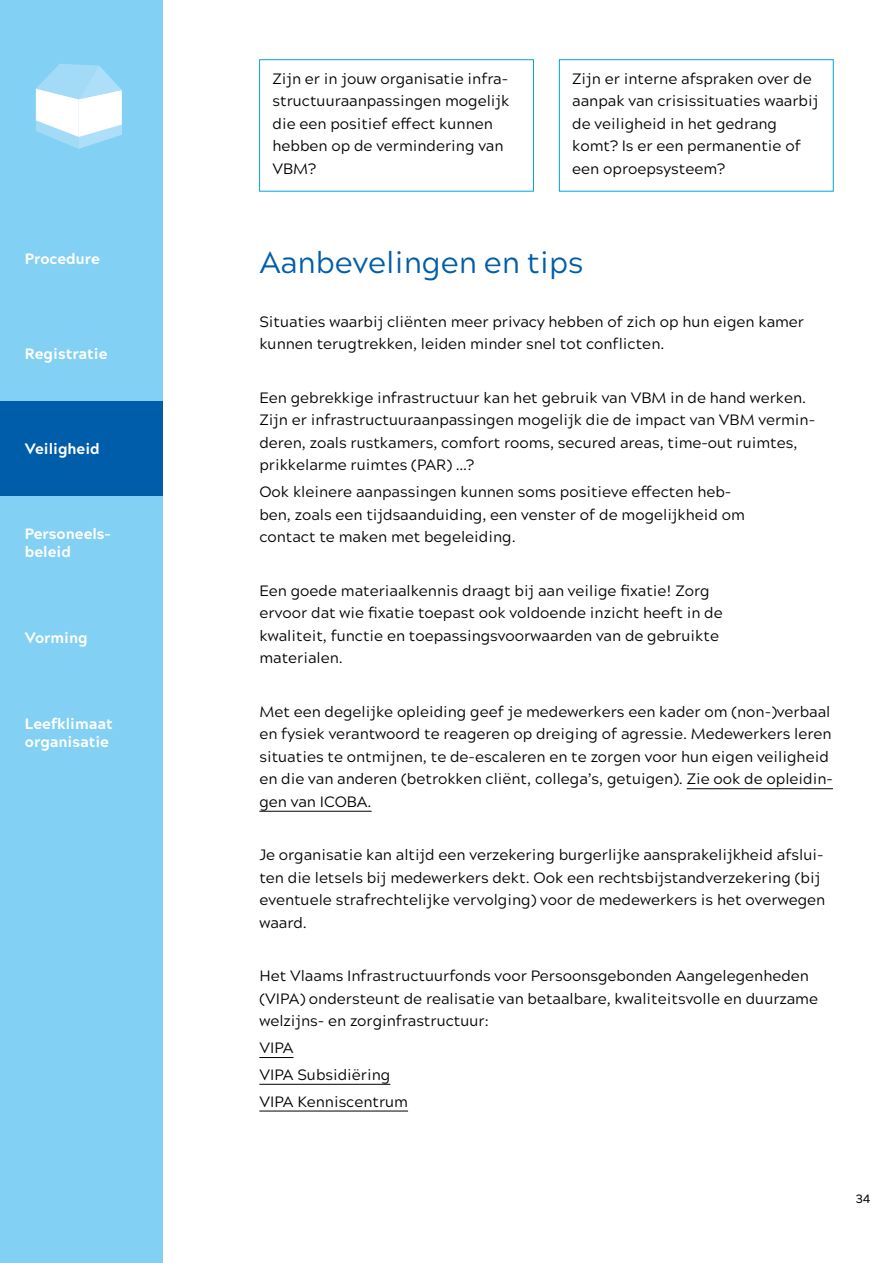
<style>
.page{position:relative;width:893px;height:1263px;background:#fff}
.page>*{position:absolute;margin:0;border:0;box-sizing:border-box;transform-origin:0 0}
.t1{font:30px "Acherus Grotesque";color:#005da9}
.t2{font:15px/22.5px "Acherus Grotesque";color:#000}
.t3{font:800 15px/18px "Acherus Grotesque";color:#fff}
.t4{font:500 12px "Acherus Grotesque";color:#000}
</style>
<div class="page">
<div style="left:0;top:0;width:162px;height:213px;background:#83d0f5"></div>
<div style="left:259px;top:60px;width:275px;height:131px;border:1px solid #00a5df"></div>
<hr style="left:687px;top:788px;width:146px;height:1px;background:#000">
<hr style="left:259px;top:811px;width:113px;height:1px;background:#000">
<hr style="left:259px;top:1057px;width:35px;height:1px;background:#000">
<hr style="left:259px;top:1084px;width:131px;height:1px;background:#000">
<hr style="left:259px;top:1111px;width:149px;height:1px;background:#000">
<div style="left:0;top:779px;width:162px;height:484px;background:#83d0f5"></div>
<div style="left:0;top:685px;width:162px;height:94px;background:#83d0f5"></div>
<div style="left:0;top:590px;width:162px;height:95px;background:#83d0f5"></div>
<div style="left:0;top:495px;width:162px;height:95px;background:#83d0f5"></div>
<div style="left:0;top:401px;width:162px;height:94px;background:#005da9"></div>
<div style="left:0;top:212px;width:162px;height:94px;background:#83d0f5"></div>
<div style="left:0;top:306px;width:162px;height:95px;background:#83d0f5"></div>
<svg style="left:36px;top:64px;width:86px;height:85px"></svg>
<p class="t3" style="left:25px;top:249px;width:77px">Procedure</p>
<p class="t3" style="left:25px;top:344px;width:84px">Registratie</p>
<p class="t3" style="left:25px;top:439px;width:76px">Veiligheid</p>
<p class="t3" style="left:25px;top:524px;width:88px">Personeels&shy;beleid</p>
<p class="t3" style="left:25px;top:628px;width:64px">Vorming</p>
<p class="t3" style="left:25px;top:714px;width:89px">Leefklimaat organisatie</p>
<p class="t2" style="left:273px;top:67px;width:238px">Zijn er in jouw organisatie infra&shy;structuuraanpassingen mogelijk die een positief effect kunnen hebben op de vermindering van<br>VBM?</p>
<p class="t2" style="left:572px;top:67px;width:248px">Zijn er interne afspraken over de aanpak van crisissituaties waarbij de veiligheid in het gedrang komt? Is er een permanentie of een oproepsysteem?</p>
<h1 class="t1" style="left:259px;top:238px;width:326px">Aanbevelingen en tips</h1>
<p class="t2" style="left:259px;top:310px;width:546px">Situaties waarbij cliënten meer privacy hebben of zich op hun eigen kamer kunnen terugtrekken, leiden minder snel tot conflicten.</p>
<p class="t2" style="left:259px;top:386px;width:557px">Een gebrekkige infrastructuur kan het gebruik van VBM in de hand werken.<br>Zijn er infrastructuuraanpassingen mogelijk die de impact van VBM vermin&shy;deren, zoals rustkamers, comfort rooms, secured areas, time-out ruimtes, prikkelarme ruimtes (PAR) …?</p>
<p class="t2" style="left:259px;top:480px;width:487px">Ook kleinere aanpassingen kunnen soms positieve effecten heb&shy;ben, zoals een tijdsaanduiding, een venster of de mogelijkheid om contact te maken met begeleiding.</p>
<p class="t2" style="left:259px;top:578px;width:465px">Een goede materiaalkennis draagt bij aan veilige fixatie! Zorg ervoor dat wie fixatie toepast ook voldoende inzicht heeft in de kwaliteit, functie en toepassingsvoorwaarden van de gebruikte materialen.</p>
<p class="t2" style="left:259px;top:699px;width:575px">Met een degelijke opleiding geef je medewerkers een kader om (non-)verbaal en fysiek verantwoord te reageren op dreiging of agressie. Medewerkers leren situaties te ontmijnen, te de-escaleren en te zorgen voor hun eigen veiligheid en die van anderen (betrokken cliënt, collega’s, getuigen). Zie ook de opleidin&shy;gen van ICOBA.</p>
<p class="t2" style="left:259px;top:843px;width:567px">Je organisatie kan altijd een verzekering burgerlijke aansprakelijkheid afslui&shy;ten die letsels bij medewerkers dekt. Ook een rechtsbijstandverzekering (bij eventuele strafrechtelijke vervolging) voor de medewerkers is het overwegen waard.</p>
<p class="t2" style="left:259px;top:964px;width:560px">Het Vlaams Infrastructuurfonds voor Persoonsgebonden Aangelegenheden (VIPA) ondersteunt de realisatie van betaalbare, kwaliteitsvolle en duurzame welzijns- en zorginfrastructuur:</p>
<p class="t2" style="left:259px;top:1033px;width:150px;line-height:26.7px">VIPA<br>VIPA Subsidiëring<br>VIPA Kenniscentrum</p>
<p class="t4" style="left:856px;top:1189px;width:16px">34</p>
</div>
